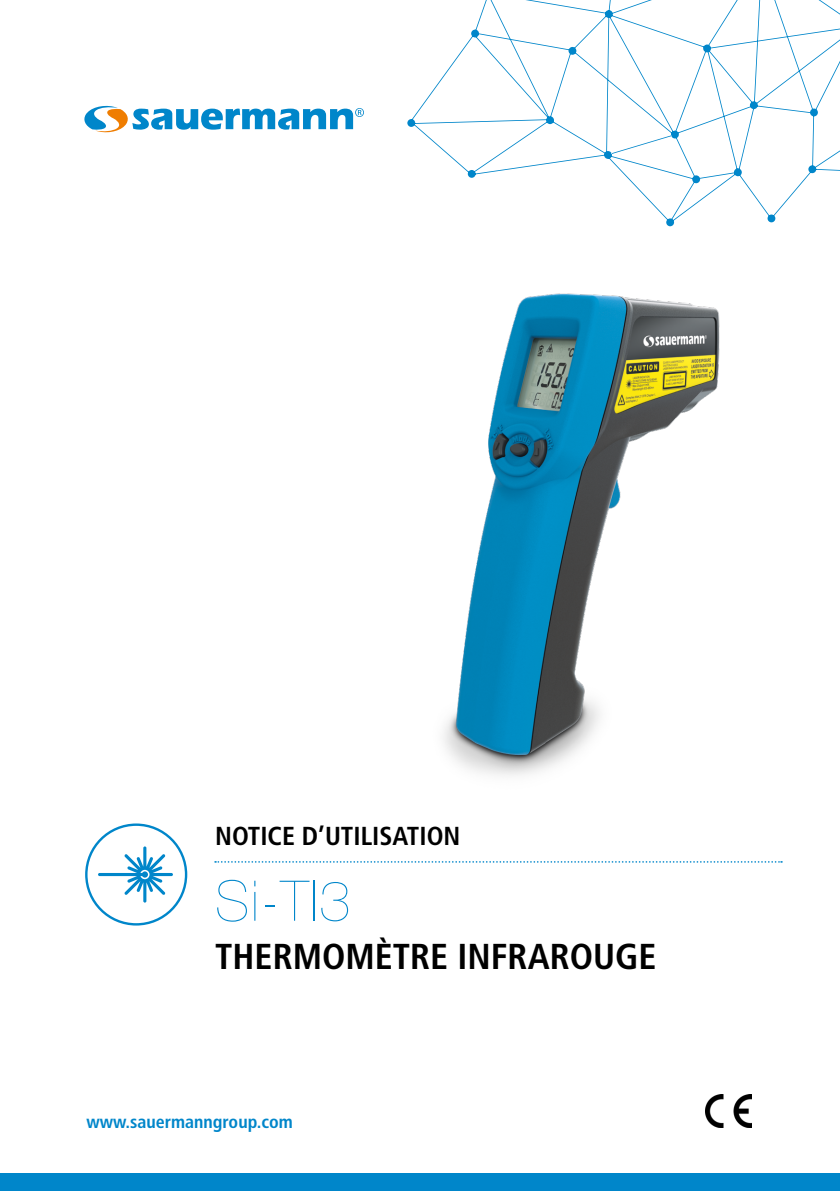
<style>
.page{position:relative;width:840px;height:1191px;background:#fff}
.page>*{position:absolute;margin:0;border:0;box-sizing:border-box;transform-origin:0 0}
.t1{font:200 56px "Helvetica Neue LT Std";color:#0086ca}
.t2{font:700 condensed 36px "Frutiger LT Std";color:#000}
.t3{font:700 condensed 26px "Frutiger LT Std";color:#000}
.t4{font:700 condensed 18px "Frutiger LT Std";color:#0086ca}
</style>
<div class="page">
<svg style="left:84px;top:106px;width:280px;height:26px"></svg>
<div style="left:0;top:1173px;width:839px;height:18px;background:#0086ca"></div>
<svg style="left:407px;top:0;width:432px;height:226px"></svg>
<img style="left:705px;top:1094px;width:46px;height:33px">
<img style="left:443px;top:293px;width:277px;height:483px">
<svg style="left:215px;top:861px;width:566px;height:1px"></svg>
<div style="left:85px;top:823px;width:102px;height:102px;border:2px solid #0086ca;border-radius:50%"></div>
<svg style="left:98px;top:846px;width:75px;height:56px"></svg>
<h3 class="t3" style="left:215px;top:820px;width:246px">NOTICE D’UTILISATION</h3>
<h1 class="t1" style="left:215px;top:868px;width:136px">Si-TI3</h1>
<h2 class="t2" style="left:215px;top:935px;width:442px">THERMOMÈTRE INFRAROUGE</h2>
<p class="t4" style="left:86px;top:1110px;width:207px">www.sauermanngroup.com</p>
</div>
